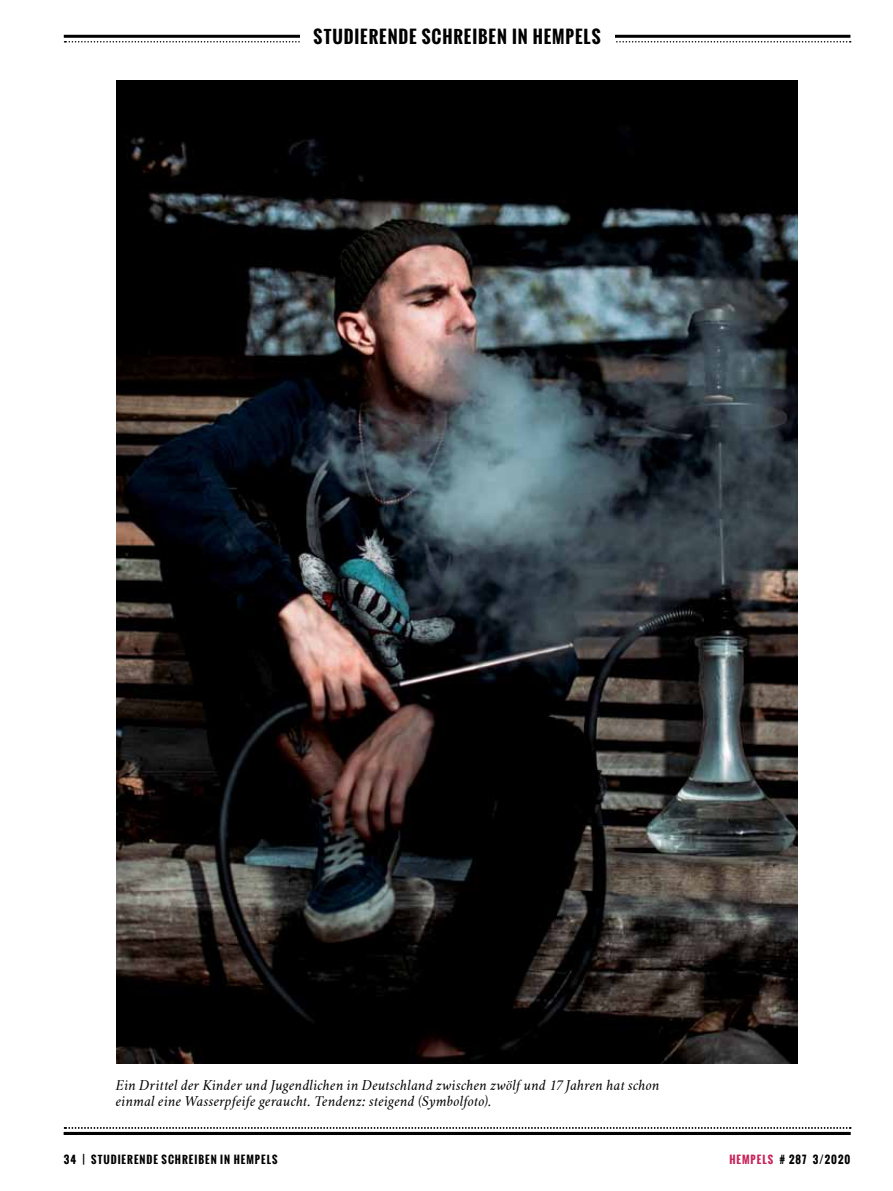
<style>
.page{position:relative;width:893px;height:1191px;background:#fff}
.page>*{position:absolute;margin:0;border:0;box-sizing:border-box;transform-origin:0 0}
.t1{font:700 17.25px "Oswald";letter-spacing:.06em;color:#000}
.t2{font:italic 13.5px/15.8px "Crimson Text";letter-spacing:.01em;color:#000}
.t3{font:700 10.5px "Oswald";letter-spacing:.1em;color:#000}
.s1{color:#c82258}
</style>
<div class="page">
<hr style="left:64px;top:35px;width:786px;height:3px;background:#000">
<svg style="left:65px;top:41px;width:786px;height:2px"></svg>
<hr style="left:64px;top:1132px;width:786px;height:3px;background:#000">
<svg style="left:65px;top:1127px;width:786px;height:1px"></svg>
<div style="left:300px;top:23px;width:314px;height:21px;background:#fff"></div>
<img style="left:117px;top:80px;width:680px;height:983px">
<p class="t1" style="left:314px;top:23px;width:279px">STUDIERENDE SCHREIBEN IN HEMPELS</p>
<p class="t2" style="left:116px;top:1078px;width:545px">Ein Drittel der Kinder und Jugendlichen in Deutschland zwischen zwölf und 17 Jahren hat schon einmal eine Wasserpfeife geraucht. Tendenz: steigend (Symbolfoto).</p>
<p class="t3" style="left:64px;top:1151px;width:209px">34 | STUDIERENDE SCHREIBEN IN HEMPELS</p>
<p class="t3" style="left:729px;top:1151px;width:122px"><span class="s1">HEMPELS</span> # 287 3/2020</p>
</div>
